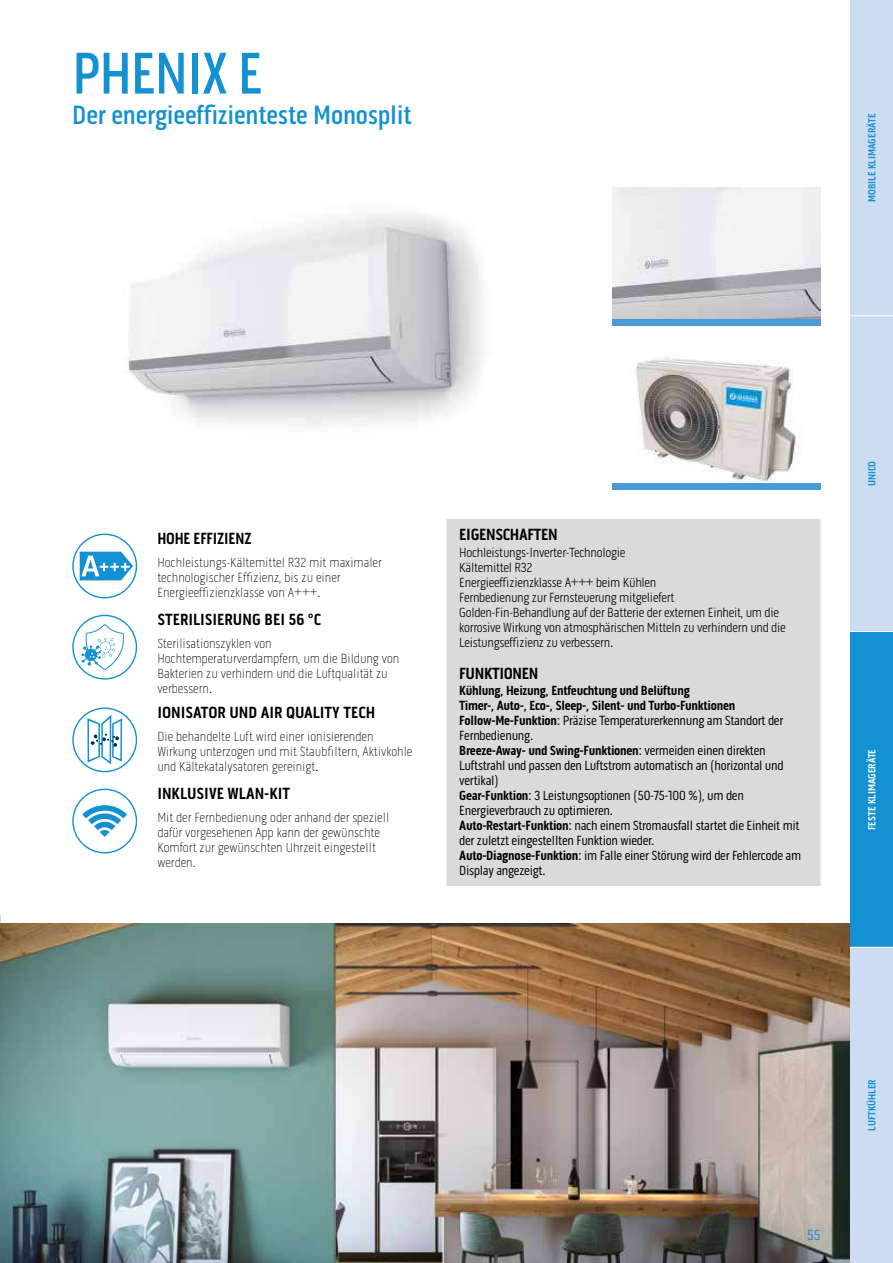
<style>
.page{position:relative;width:893px;height:1263px;background:#fff}
.page>*{position:absolute;margin:0;border:0;box-sizing:border-box;transform-origin:0 0}
.t1{font:500 60px "Pill Gothic 300 mg";letter-spacing:-.02em;color:#1391d1;scale:.95 1}
.t2{font:500 27px "Pill Gothic 300 mg";letter-spacing:-.01em;color:#1391d1}
.t3{font:700 16.5px "Pill Gothic 300 mg";color:#000}
.t4{font:700 16.5px "Pill Gothic 300 mg";letter-spacing:-.02em;color:#000}
.t5{font:700 16.5px "Pill Gothic 300 mg";color:#000;scale:.95 1}
.t6{font:15px "Pill Gothic 300 mg";color:#1391d1}
.t7{font:13.5px/15px "Pill Gothic 300 mg";letter-spacing:-.02em;color:#000}
.t8{font:100 13.5px/15px "Pill Gothic 300 mg";color:#000}
.t9{font:300 13.5px/15px "Pill Gothic 300 mg";letter-spacing:-.02em;color:#000}
.t10{font:700 10.5px "Pill Gothic 300 mg";color:#1391d1}
.t11{font:700 10.5px "Pill Gothic 300 mg";color:#fff}
.s1{font-weight:700}
</style>
<div class="page">
<img style="left:126px;top:213px;width:356px;height:213px">
<img style="left:612px;top:187px;width:208px;height:132px">
<div style="left:612px;top:319px;width:209px;height:7px;background:#499bd8"></div>
<img style="left:635px;top:357px;width:166px;height:125px">
<div style="left:612px;top:483px;width:209px;height:7px;background:#499bd8"></div>
<img style="left:0;top:923px;width:850px;height:340px">
<div style="left:446px;top:519px;width:375px;height:367px;background:#dadada"></div>
<div style="left:72px;top:534px;width:65px;height:64px;border:1px solid #1391d1;border-radius:50%"></div>
<svg style="left:80px;top:552px;width:53px;height:28px"></svg>
<div style="left:72px;top:615px;width:65px;height:65px;border:1px solid #1391d1;border-radius:50%"></div>
<svg style="left:81px;top:624px;width:43px;height:46px"></svg>
<svg style="left:87px;top:714px;width:35px;height:50px"></svg>
<div style="left:72px;top:707px;width:65px;height:65px;border:1px solid #1391d1;border-radius:50%"></div>
<div style="left:72px;top:789px;width:65px;height:64px;border:1px solid #1391d1;border-radius:50%"></div>
<svg style="left:82px;top:805px;width:45px;height:32px"></svg>
<div style="left:850px;top:0;width:43px;height:316px;background:#ccddf3"></div>
<div style="left:850px;top:316px;width:43px;height:315px;background:#ccddf3"></div>
<div style="left:850px;top:631px;width:43px;height:316px;background:#1391d1"></div>
<div style="left:850px;top:947px;width:43px;height:316px;background:#ccddf3"></div>
<hr style="left:850px;top:631px;width:43px;height:1px;background:#fff">
<hr style="left:850px;top:947px;width:43px;height:1px;background:#fff">
<hr style="left:850px;top:315px;width:43px;height:1px;background:#fff">
<h1 class="t1" style="left:72px;top:38px;width:202px">PHENIX E</h1>
<h2 class="t2" style="left:72px;top:99px;width:341px">Der energieeffizienteste Monosplit</h2>
<p class="t10" style="left:866px;top:202px;width:90px;rotate:-90deg">MOBILE KLIMAGERÄTE</p>
<p class="t5" style="left:157px;top:529px;width:101px">HOHE EFFIZIENZ</p>
<p class="t8" style="left:157px;top:555px;width:226px">Hochleistungs-Kältemittel R32 mit maximaler technologischer Effizienz, bis zu einer<br>Energieeffizienzklasse von A+++.</p>
<p class="t3" style="left:157px;top:610px;width:165px">STERILISIERUNG BEI 56 °C</p>
<p class="t8" style="left:157px;top:636px;width:244px">Sterilisationszyklen von Hochtemperaturverdampfern, um die Bildung von Bakterien zu verhindern und die Luftqualität zu verbessern.</p>
<p class="t3" style="left:157px;top:702px;width:220px">IONISATOR UND AIR QUALITY TECH</p>
<p class="t8" style="left:157px;top:729px;width:257px">Die behandelte Luft wird einer ionisierenden<br>Wirkung unterzogen und mit Staubfiltern, Aktivkohle und Kältekatalysatoren gereinigt.</p>
<p class="t3" style="left:157px;top:784px;width:134px">INKLUSIVE WLAN-KIT</p>
<p class="t8" style="left:157px;top:810px;width:234px">Mit der Fernbedienung oder anhand der speziell dafür vorgesehenen App kann der gewünschte Komfort zur gewünschten Uhrzeit eingestellt werden.</p>
<p class="t4" style="left:459px;top:525px;width:100px">EIGENSCHAFTEN</p>
<p class="t9" style="left:459px;top:545px;width:328px">Hochleistungs-Inverter-Technologie<br>Kältemittel R32<br>Energieeffizienzklasse A+++ beim Kühlen<br>Fernbedienung zur Fernsteuerung mitgeliefert Golden-Fin-Behandlung auf der Batterie der externen Einheit, um die korrosive Wirkung von atmosphärischen Mitteln zu verhindern und die Leistungseffizienz zu verbessern.</p>
<p class="t4" style="left:459px;top:663px;width:81px">FUNKTIONEN</p>
<p class="t7" style="left:459px;top:683px;width:343px"><span class="s1">Kühlung, Heizung, Entfeuchtung und Belüftung<br>Timer-, Auto-, Eco-, Sleep-, Silent- und Turbo-Funktionen Follow-Me-Funktion</span>: Präzise Temperaturerkennung am Standort der Fernbedienung.<br><span class="s1">Breeze-Away- und Swing-Funktionen</span>: vermeiden einen direkten Luftstrahl und passen den Luftstrom automatisch an (horizontal und vertikal)<br><span class="s1">Gear-Funktion</span>: 3 Leistungsoptionen (50-75-100 %), um den Energieverbrauch zu optimieren.<br><span class="s1">Auto-Restart-Funktion</span>: nach einem Stromausfall startet die Einheit mit der zuletzt eingestellten Funktion wieder.<br><span class="s1">Auto-Diagnose-Funktion</span>: im Falle einer Störung wird der Fehlercode am Display angezeigt.</p>
<p class="t10" style="left:866px;top:486px;width:27px;rotate:-90deg">UNICO</p>
<p class="t11" style="left:866px;top:830px;width:82px;rotate:-90deg">FESTE KLIMAGERÄTE</p>
<p class="t6" style="left:807px;top:1226px;width:15px">55</p>
<p class="t10" style="left:866px;top:1131px;width:53px;rotate:-90deg">LUFTKÜHLER</p>
</div>
